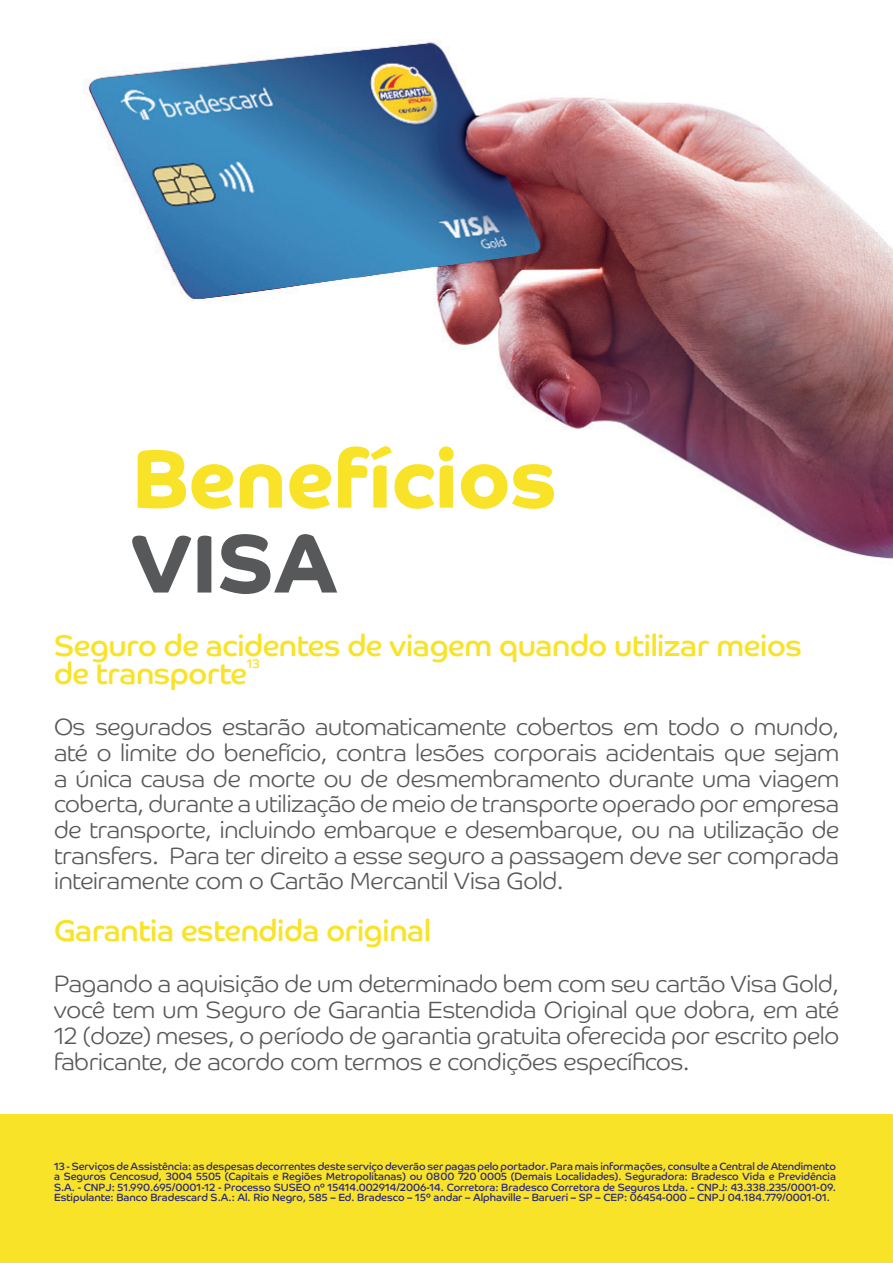
<style>
.page{position:relative;width:893px;height:1263px;background:#fff}
.page>*{position:absolute;margin:0;border:0;box-sizing:border-box;transform-origin:0 0}
.t1{font:700 82.95px "Co Headline";color:#f9e329}
.t2{font:700 82.95px "Co Headline";color:#57585a}
.t3{font:30px/27.9px "Co Headline";letter-spacing:-.01em;color:#f9e329}
.t4{font:300 23.55px/25.7px "Co Headline";color:#57585a;text-align:justify}
.t5{font:12.45px "Co Headline";color:#f9e329}
.t6{font:10.5px/10.5px "Co Headline";color:#2e2e7a;text-align:justify}
</style>
<div class="page">
<img style="left:83px;top:40px;width:810px;height:520px">
<div style="left:0;top:1114px;width:893px;height:149px;background:#f9e329"></div>
<h1 class="t1" style="left:132px;top:430px;width:426px">Benefícios</h1>
<h1 class="t2" style="left:132px;top:515px;width:207px">VISA</h1>
<p class="t3" style="left:54px;top:631px;width:749px">Seguro de acidentes de viagem quando utilizar meios de transporte</p>
<p class="t5" style="left:247px;top:656px;width:15px">13</p>
<p class="t4" style="left:54px;top:712px;width:786px">Os segurados estarão automaticamente cobertos em todo o mundo, até o limite do benefício, contra lesões corporais acidentais que sejam a única causa de morte ou de desmembramento durante uma viagem coberta, durante a utilização de meio de transporte operado por empresa de transporte, incluindo embarque e desembarque, ou na utilização de transfers. Para ter direito a esse seguro a passagem deve ser comprada inteiramente com o Cartão Mercantil Visa Gold.</p>
<p class="t3" style="left:54px;top:916px;width:378px">Garantia estendida original</p>
<p class="t4" style="left:54px;top:969px;width:786px">Pagando a aquisição de um determinado bem com seu cartão Visa Gold, você tem um Seguro de Garantia Estendida Original que dobra, em até 12 (doze) meses, o período de garantia gratuita oferecida por escrito pelo fabricante, de acordo com termos e condições específicos.</p>
<p class="t6" style="left:54px;top:1161px;width:783px">13 - Serviços de Assistência: as despesas decorrentes deste serviço deverão ser pagas pelo portador. Para mais informações, consulte a Central de Atendimento a Seguros Cencosud, 3004 5505 (Capitais e Regiões Metropolitanas) ou 0800 720 0005 (Demais Localidades). Seguradora: Bradesco Vida e Previdência S.A. - CNPJ: 51.990.695/0001-12 - Processo SUSEO nº 15414.002914/2006-14. Corretora: Bradesco Corretora de Seguros Ltda. - CNPJ: 43.338.235/0001-09.<br>Estipulante: Banco Bradescard S.A.: Al. Rio Negro, 585 – Ed. Bradesco – 15º andar – Alphaville – Barueri – SP – CEP: 06454-000 – CNPJ 04.184.779/0001-01.</p>
</div>
